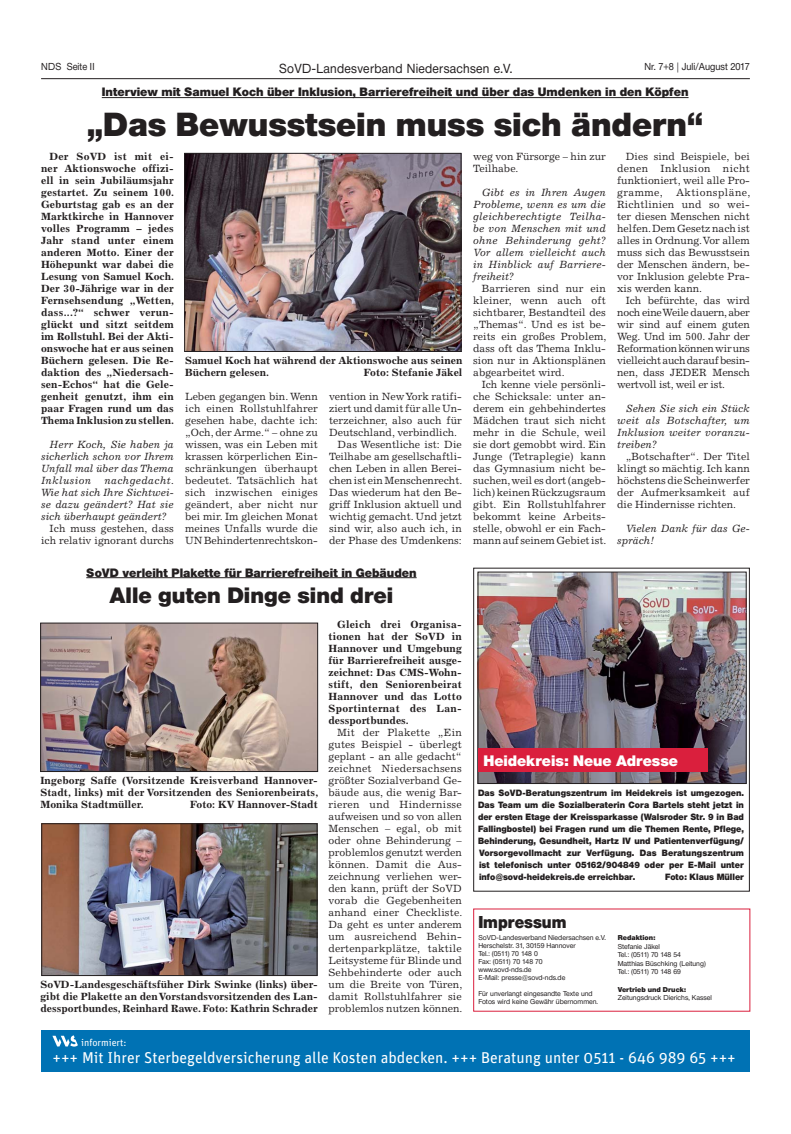
<style>
.page{position:relative;width:791px;height:1134px;background:#fff}
.page>*{position:absolute;margin:0;border:0;box-sizing:border-box;transform-origin:0 0}
.t1{font:900 33px "Neue Helvetica BQ";color:#231f20}
.t2{font:900 22px "Neue Helvetica BQ";color:#231f20}
.t3{font:900 17px "Neue Helvetica BQ";color:#231f20;scale:.93 1}
.t4{font:15.7px "Unit";color:#fff}
.t5{font:900 15px "Neue Helvetica BQ";color:#fff}
.t6{font:13px "Neue Helvetica BQ";letter-spacing:.025em;color:#231f20;scale:.94 1}
.t7{font:900 12px "Neue Helvetica BQ";color:#231f20}
.t8{font:10.5px/12px "Excelsior";color:#231f20;text-align:justify}
.t9{font:700 10.5px/12px "Excelsior";color:#231f20;text-align:justify}
.t10{font:italic 10.5px/12px "Excelsior";letter-spacing:.005em;color:#231f20;text-align:justify}
.t11{font:10px "Neue Helvetica BQ";color:#231f20;scale:.94 1}
.t12{font:10px "Unit";color:#fff}
.t13{font:900 9px/12px "Neue Helvetica BQ";color:#231f20;text-align:justify;scale:.96 1}
.t14{font:7px/8px "Neue Helvetica BQ";color:#231f20}
.t15{font:900 7px "Neue Helvetica BQ";color:#231f20}
</style>
<div class="page">
<hr style="left:102px;top:97px;width:586px;height:1px;background:#231f20">
<img style="left:186px;top:155px;width:273px;height:195px">
<div style="left:184px;top:153px;width:277px;height:199px;border:1px solid #231f20"></div>
<img style="left:42px;top:625px;width:274px;height:145px">
<div style="left:40px;top:623px;width:278px;height:149px;border:1px solid #231f20"></div>
<div style="left:41px;top:1030px;width:709px;height:41px;background:#0072b4"></div>
<svg style="left:52px;top:1035px;width:26px;height:11px"></svg>
<hr style="left:86px;top:577px;width:331px;height:1px;background:#231f20">
<img style="left:44px;top:825px;width:271px;height:149px">
<div style="left:42px;top:823px;width:275px;height:153px;border:1px solid #231f20"></div>
<div style="left:473px;top:568px;width:277px;height:324px;border:1px solid #231f20"></div>
<img style="left:480px;top:574px;width:264px;height:208px">
<div style="left:478px;top:572px;width:268px;height:212px;border:1px solid #231f20"></div>
<div style="left:478px;top:748px;width:229px;height:24px;background:#da1f3d"></div>
<hr style="left:41px;top:78px;width:709px;height:1px;background:#231f20">
<p class="t11" style="left:41px;top:63px;width:58px">NDS Seite II</p>
<p class="t6" style="left:279px;top:63px;width:250px">SoVD-Landesverband Niedersachsen e.V.</p>
<p class="t11" style="left:644px;top:63px;width:114px">Nr. 7+8 | Juli/August 2017</p>
<p class="t7" style="left:102px;top:87px;width:588px">Interview mit Samuel Koch über Inklusion, Barrierefreiheit und über das Umdenken in den Köpfen</p>
<h1 class="t1" style="left:87px;top:111px;width:618px">„Das Bewusstsein muss sich ändern“</h1>
<p class="t9" style="left:41px;top:151px;width:135px;text-indent:9px">Der SoVD ist mit ei&shy;ner Aktionswoche offizi&shy;ell in sein Jubiläumsjahr gestartet. Zu seinem 100.<br>Geburtstag gab es an der Marktkirche in Hannover volles Programm – jedes Jahr stand unter einem anderen Motto. Einer der Höhepunkt war dabei die Lesung von Samuel Koch.<br>Der 30-Jährige war in der Fernsehsendung „Wetten, dass...?“ schwer verun&shy;glückt und sitzt seitdem im Rollstuhl. Bei der Akti&shy;onswoche hat er aus seinen Büchern gelesen. Die Re&shy;daktion des „Niedersach&shy;sen-Echos“ hat die Gele&shy;genheit genutzt, ihm ein paar Fragen rund um das Thema Inklusion zu stellen.</p>
<p class="t10" style="left:41px;top:439px;width:135px;text-indent:9px">Herr Koch, Sie haben ja sicherlich schon vor Ihrem Unfall mal über das Thema Inklusion nachgedacht.<br>Wie hat sich Ihre Sichtwei&shy;se dazu geändert? Hat sie sich überhaupt geändert?</p>
<p class="t8" style="left:41px;top:523px;width:134px;text-align:right">Ich muss gestehen, dass ich relativ ignorant durchs</p>
<p class="t8" style="left:473px;top:151px;width:134px">weg von Fürsorge – hin zur<br>Teilhabe.</p>
<p class="t10" style="left:473px;top:187px;width:134px;text-indent:9px">Gibt es in Ihren Augen Probleme, wenn es um die gleichberechtigte Teilha&shy;be von Menschen mit und ohne Behinderung geht?<br>Vor allem vielleicht auch in Hinblick auf Barriere&shy;freiheit?</p>
<p class="t8" style="left:473px;top:283px;width:135px;text-indent:9px">Barrieren sind nur ein kleiner, wenn auch oft sichtbarer, Bestandteil des „Themas“. Und es ist be&shy;reits ein großes Problem, dass oft das Thema Inklu&shy;sion nur in Aktionsplänen abgearbeitet wird.</p>
<p class="t8" style="left:473px;top:379px;width:135px;text-indent:9px">Ich kenne viele persönli&shy;che Schicksale: unter an&shy;derem ein gehbehindertes Mädchen traut sich nicht mehr in die Schule, weil sie dort gemobbt wird. Ein Junge (Tetraplegie) kann das Gymnasium nicht be&shy;suchen, weil es dort (angeb&shy;lich) keinen Rückzugsraum gibt. Ein Rollstuhlfahrer bekommt keine Arbeits&shy;stelle, obwohl er ein Fach&shy;mann auf seinem Gebiet ist.</p>
<p class="t8" style="left:617px;top:151px;width:134px;text-indent:9px">Dies sind Beispiele, bei denen Inklusion nicht funktioniert, weil alle Pro&shy;gramme,</p>
<p class="t8" style="left:617px;top:187px;width:135px;text-indent:59px">Aktionspläne, Richtlinien und so wei&shy;ter diesen Menschen nicht helfen. Dem Gesetz nach ist alles in Ordnung. Vor allem muss sich das Bewusstsein der Menschen ändern, be&shy;vor Inklusion gelebte Pra&shy;xis werden kann.</p>
<p class="t8" style="left:617px;top:295px;width:134px;text-indent:9px">Ich befürchte, das wird noch eine Weile dauern, aber wir sind auf einem guten Weg. Und im 500. Jahr der Reformation können wir uns vielleicht auch darauf besin&shy;nen, dass JEDER Mensch wertvoll ist, weil er ist.</p>
<p class="t10" style="left:617px;top:403px;width:134px;text-indent:9px">Sehen Sie sich ein Stück weit als Botschafter, um Inklusion weiter voranzu&shy;treiben?</p>
<p class="t8" style="left:617px;top:451px;width:134px;text-indent:9px">„Botschafter“. Der Titel klingt so mächtig. Ich kann höchstens die Scheinwerfer der Aufmerksamkeit auf die Hindernisse richten.</p>
<p class="t10" style="left:617px;top:523px;width:134px;text-indent:9px">Vielen Dank für das Ge&shy;spräch!</p>
<p class="t9" style="left:185px;top:355px;width:279px">Samuel Koch hat während der Aktionswoche aus seinen<br>Büchern gelesen.</p>
<p class="t9" style="left:364px;top:367px;width:100px">Foto: Stefanie Jäkel</p>
<p class="t8" style="left:185px;top:391px;width:134px">Leben gegangen bin. Wenn ich einen Rollstuhlfahrer gesehen habe, dachte ich: „Och, der Arme.“ – ohne zu wissen, was ein Leben mit krassen körperlichen Ein&shy;schränkungen überhaupt bedeutet. Tatsächlich hat sich inzwischen einiges geändert, aber nicht nur bei mir. Im gleichen Monat meines Unfalls wurde die UN Behindertenrechtskon-</p>
<p class="t8" style="left:329px;top:391px;width:134px">vention in New York ratifi-</p>
<p class="t8" style="left:329px;top:403px;width:134px">ziert und damit für alle Un-</p>
<p class="t8" style="left:329px;top:415px;width:134px">terzeichner, also auch für</p>
<p class="t8" style="left:329px;top:427px;width:130px">Deutschland, verbindlich.</p>
<p class="t8" style="left:338px;top:439px;width:126px">Das Wesentliche ist: Die</p>
<p class="t8" style="left:329px;top:451px;width:134px">Teilhabe am gesellschaftli-</p>
<p class="t8" style="left:329px;top:463px;width:134px">chen Leben in allen Berei-</p>
<p class="t8" style="left:329px;top:475px;width:135px">chen ist ein Menschenrecht.</p>
<p class="t8" style="left:329px;top:487px;width:134px">Das wiederum hat den Be-</p>
<p class="t8" style="left:329px;top:499px;width:134px">griff Inklusion aktuell und</p>
<p class="t8" style="left:329px;top:511px;width:134px">wichtig gemacht. Und jetzt</p>
<p class="t8" style="left:329px;top:523px;width:134px">sind wir, also auch ich, in</p>
<p class="t8" style="left:329px;top:535px;width:134px">der Phase des Umdenkens:</p>
<p class="t7" style="left:86px;top:567px;width:332px">SoVD verleiht Plakette für Barrierefreiheit in Gebäuden</p>
<h2 class="t2" style="left:110px;top:586px;width:285px">Alle guten Dinge sind drei</h2>
<p class="t9" style="left:40px;top:775px;width:279px">Ingeborg Saffe (Vorsitzende Kreisverband Hannover-Stadt, links) mit der Vorsitzenden des Seniorenbeirats, Monika Stadtmüller.</p>
<p class="t9" style="left:190px;top:799px;width:129px">Foto: KV Hannover-Stadt</p>
<p class="t9" style="left:40px;top:979px;width:279px">SoVD-Landesgeschäftsfüher Dirk Swinke (links) über&shy;gibt die Plakette an den Vorstandsvorsitzenden des Lan&shy;dessportbundes, Reinhard Rawe. Foto: Kathrin Schrader</p>
<p class="t12" style="left:81px;top:1039px;width:47px">informiert:</p>
<p class="t9" style="left:328px;top:619px;width:135px;text-indent:9px">Gleich drei Organisa&shy;tionen hat der SoVD in Hannover und Umgebung für Barrierefreiheit ausge&shy;zeichnet: Das CMS-Wohn&shy;stift, den Seniorenbeirat Hannover und das Lotto Sportinternat des Lan&shy;dessportbundes.</p>
<p class="t8" style="left:328px;top:727px;width:135px;text-indent:9px">Mit der Plakette „Ein gutes Beispiel - überlegt geplant - an alle gedacht“ zeichnet Niedersachsens größter Sozialverband Ge&shy;bäude aus, die wenig Bar&shy;rieren und Hindernisse aufweisen und so von allen Menschen – egal, ob mit oder ohne Behinderung – problemlos genutzt werden können. Damit die Aus&shy;zeichnung verliehen wer&shy;den kann, prüft der SoVD vorab die Gegebenheiten anhand einer Checkliste.<br>Da geht es unter anderem um ausreichend Behin&shy;dertenparkplätze, taktile Leitsysteme für Blinde und Sehbehinderte oder auch um die Breite von Türen, damit Rollstuhlfahrer sie problemlos nutzen können.</p>
<h3 class="t5" style="left:483px;top:755px;width:196px">Heidekreis: Neue Adresse</h3>
<p class="t13" style="left:478px;top:787px;width:279px">Das SoVD-Beratungszentrum im Heidekreis ist umgezogen.<br>Das Team um die Sozialberaterin Cora Bartels steht jetzt in der ersten Etage der Kreissparkasse (Walsroder Str. 9 in Bad Fallingbostel) bei Fragen rund um die Themen Rente, Pflege, Behinderung, Gesundheit, Hartz IV und Patientenverfügung/ Vorsorgevollmacht zur Verfügung. Das Beratungszentrum ist telefonisch unter 05162/904849 oder per E-Mail unter info@sovd-heidekreis.de erreichbar.</p>
<p class="t13" style="left:665px;top:871px;width:84px">Foto: Klaus Müller</p>
<h3 class="t3" style="left:478px;top:915px;width:96px">Impressum</h3>
<p class="t14" style="left:478px;top:934px;width:129px">SoVD-Landesverband Niedersachsen e.V.<br>Herschelstr. 31, 30159 Hannover<br>Tel.: (0511) 70 148 0<br>Fax: (0511) 70 148 70<br>www.sovd-nds.de<br>E-Mail: presse@sovd-nds.de</p>
<p class="t14" style="left:478px;top:990px;width:121px">Für unverlangt eingesandte Texte und<br>Fotos wird keine Gewähr übernommen.</p>
<p class="t15" style="left:618px;top:935px;width:39px">Redaktion:</p>
<p class="t14" style="left:618px;top:943px;width:90px;line-height:8.4px">Stefanie Jäkel<br>Tel.: (0511) 70 148 54<br>Matthias Büschking (Leitung)<br>Tel.: (0511) 70 148 69</p>
<p class="t15" style="left:618px;top:987px;width:70px">Vertrieb und Druck:</p>
<p class="t14" style="left:618px;top:995px;width:96px">Zeitungsdruck Dierichs, Kassel</p>
<h3 class="t4" style="left:52px;top:1051px;width:685px">+++ Mit Ihrer Sterbegeldversicherung alle Kosten abdecken. +++ Beratung unter 0511 - 646 989 65 +++</h3>
</div>
